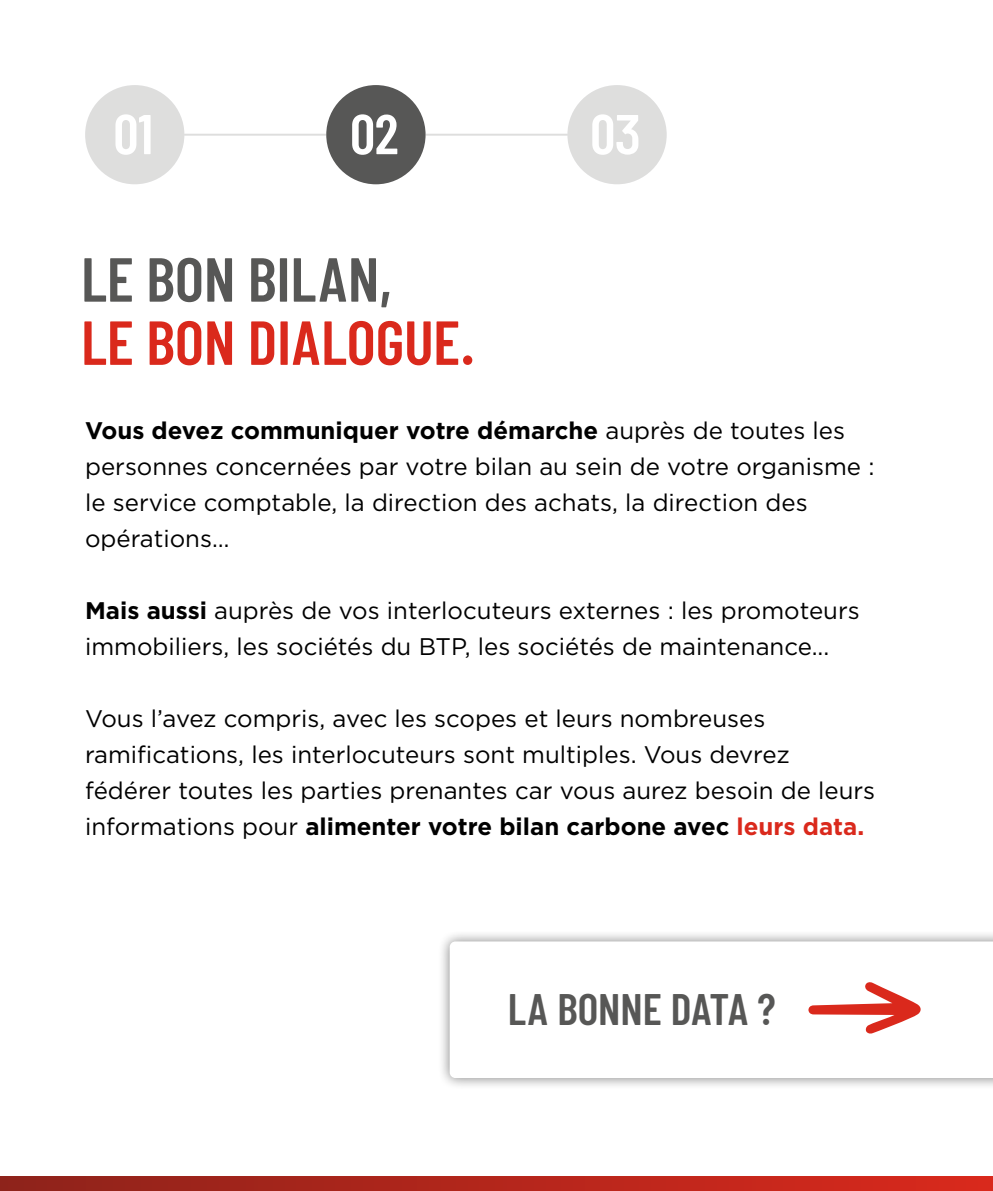
<style>
.page{position:relative;width:993px;height:1191px;background:#fff}
.page>*{position:absolute;margin:0;border:0;box-sizing:border-box;transform-origin:0 0}
.t1{font:600 62px "Barlow Condensed";color:#da291c}
.t2{font:600 62px "Barlow Condensed";color:#575756}
.t3{font:600 56px "Barlow Condensed";color:#fff}
.t4{font:600 44px "Barlow Condensed";color:#575756}
.t5{font:24px/36px "Gotham";color:#000}
.s1{font-weight:700}
.s2{font-weight:700;color:#da291c}
</style>
<div class="page">
<svg style="left:0;top:1176px;width:992px;height:15px;background:#b3251b"></svg>
<div style="left:85px;top:85px;width:99px;height:99px;background:#dededd;border-radius:50%"></div>
<div style="left:326px;top:85px;width:99px;height:99px;background:#575756;border-radius:50%"></div>
<div style="left:567px;top:85px;width:99px;height:99px;background:#dededd;border-radius:50%"></div>
<hr style="left:184px;top:134px;width:142px;height:2px;background:#575756">
<hr style="left:425px;top:134px;width:142px;height:2px;background:#575756">
<div style="left:437px;top:929px;width:555px;height:161px;background:#000;opacity:.5"></div>
<svg style="left:449px;top:941px;width:543px;height:137px"></svg>
<svg style="left:806px;top:979px;width:115px;height:55px"></svg>
<h2 class="t3" style="left:114px;top:99px;width:40px">01</h2>
<h2 class="t3" style="left:350px;top:99px;width:49px">02</h2>
<h2 class="t3" style="left:590px;top:99px;width:51px">03</h2>
<h1 class="t2" style="left:81px;top:241px;width:312px">LE BON BILAN,</h1>
<h1 class="t1" style="left:81px;top:304px;width:396px">LE BON DIALOGUE.</h1>
<p class="t5" style="left:85px;top:412px;width:790px"><span class="s1">Vous devez communiquer votre démarche</span> auprès de toutes les personnes concernées par votre bilan au sein de votre organisme : le service comptable, la direction des achats, la direction des opérations…</p>
<p class="t5" style="left:85px;top:592px;width:776px"><span class="s1">Mais aussi</span> auprès de vos interlocuteurs externes : les promoteurs immobiliers, les sociétés du BTP, les sociétés de maintenance...</p>
<p class="t5" style="left:85px;top:700px;width:791px">Vous l’avez compris, avec les scopes et leurs nombreuses ramifications, les interlocuteurs sont multiples. Vous devrez fédérer toutes les parties prenantes car vous aurez besoin de leurs informations pour <span class="s1">alimenter votre bilan carbone avec</span> <span class="s2">leurs data.</span></p>
<h3 class="t4" style="left:507px;top:981px;width:269px">LA BONNE DATA ?</h3>
</div>
